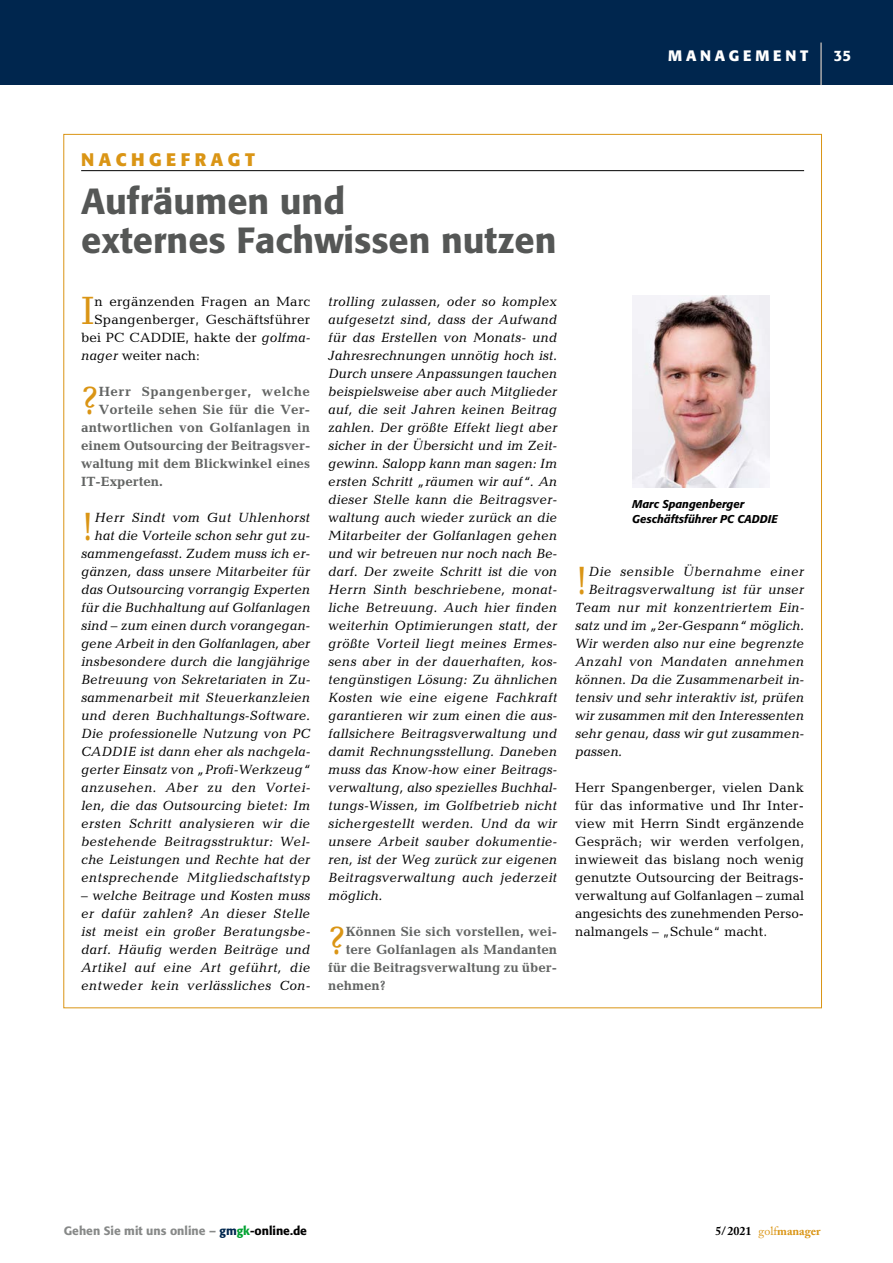
<style>
.page{position:relative;width:893px;height:1263px;background:#fff}
.page>*{position:absolute;margin:0;border:0;box-sizing:border-box;transform-origin:0 0}
.t1{font:39.9px "Candida";color:#da9515}
.t2{font:500 36px/39.3px "Formata";color:#555756}
.t3{font:700 18px "Formata";letter-spacing:.25em;color:#da9515}
.t4{font:700 15px "Formata";letter-spacing:.25em;color:#fff}
.t5{font:500 15px "Formata";color:#fff}
.t6{font:italic 13.5px/18px "Candida";letter-spacing:.005em;color:#000;text-align:justify}
.t7{font:13.5px/18px "Candida";letter-spacing:.005em;color:#000;text-align:justify}
.t8{font:700 13.5px "Candida";color:#626463}
.t9{font:italic 13.5px "Candida";letter-spacing:.025em;color:#000}
.t10{font:700 13.5px "Candida";letter-spacing:.035em;color:#626463}
.t11{font:500 12px "Formata";color:#878988}
.t12{font:700 12px "Adobe Caslon Pro";color:#da9515}
.t13{font:italic 500 11.25px/14.4px "Formata";color:#000}
.s1{font-style:italic}
.s2{color:#00264e}
.s3{color:#00a231}
.s4{color:#000}
.s5{font-weight:400}
</style>
<div class="page">
<div style="left:0;top:0;width:893px;height:85px;background:#00264e"></div>
<hr style="left:821px;top:43px;width:1px;height:42px;background:#fff">
<hr style="left:81px;top:170px;width:723px;height:1px;background:#000">
<img style="left:632px;top:296px;width:137px;height:191px">
<p class="t4" style="left:668px;top:46px;width:142px">MANAGEMENT</p>
<p class="t5" style="left:834px;top:46px;width:19px">35</p>
<h3 class="t3" style="left:81px;top:148px;width:175px">NACHGEFRAGT</h3>
<h2 class="t2" style="left:81px;top:181px;width:477px">Aufräumen und<br>externes Fachwissen nutzen</h2>
<h1 class="t1" style="left:81px;top:288px;width:15px">I</h1>
<p class="t7" style="left:94px;top:292px;width:217px">n ergänzenden Fragen an Marc</p>
<p class="t7" style="left:94px;top:310px;width:217px">Spangenberger, Geschäftsführer</p>
<p class="t7" style="left:81px;top:328px;width:231px">bei PC CADDIE, hakte der <span class="s1">golfma-</span></p>
<p class="t7" style="left:81px;top:346px;width:120px"><span class="s1">nager</span> weiter nach:</p>
<h1 class="t1" style="left:81px;top:378px;width:19px">?</h1>
<p class="t10" style="left:99px;top:384px;width:213px">Herr Spangenberger, welche</p>
<p class="t8" style="left:99px;top:402px;width:213px">Vorteile sehen Sie für die Ver-</p>
<p class="t8" style="left:81px;top:420px;width:230px">antwortlichen von Golfanlagen in</p>
<p class="t8" style="left:81px;top:438px;width:231px">einem Outsourcing der Beitragsver-</p>
<p class="t8" style="left:81px;top:456px;width:230px">waltung mit dem Blickwinkel eines</p>
<p class="t8" style="left:81px;top:474px;width:83px">IT-Experten.</p>
<h1 class="t1" style="left:81px;top:504px;width:15px">!</h1>
<p class="t6" style="left:81px;top:508px;width:231px;text-align:right">Herr Sindt vom Gut Uhlenhorst hat die Vorteile schon sehr gut zu&shy;sammengefasst. Zudem muss ich er&shy;gänzen, dass unsere Mitarbeiter für das Outsourcing vorrangig Experten für die Buchhaltung auf Golfanlagen sind – zum einen durch vorangegan&shy;gene Arbeit in den Golfanlagen, aber insbesondere durch die langjährige Betreuung von Sekretariaten in Zu&shy;sammenarbeit mit Steuerkanzleien und deren Buchhaltungs-Software.<br>Die professionelle Nutzung von PC CADDIE ist dann eher als nachgela&shy;gerter Einsatz von „Profi-Werkzeug“ anzusehen. Aber zu den Vortei&shy;len, die das Outsourcing bietet: Im ersten Schritt analysieren wir die bestehende Beitragsstruktur: Wel&shy;che Leistungen und Rechte hat der entsprechende Mitgliedschaftstyp</p>
<p class="t6" style="left:81px;top:886px;width:231px">– welche Beitrage und Kosten muss er dafür zahlen? An dieser Stelle ist meist ein großer Beratungsbe&shy;darf. Häufig werden Beiträge und Artikel auf eine Art geführt, die entweder kein verlässliches Con-</p>
<p class="t6" style="left:328px;top:292px;width:231px">trolling zulassen, oder so komplex aufgesetzt sind, dass der Aufwand für das Erstellen von Monats- und Jahresrechnungen unnötig hoch ist.<br>Durch unsere Anpassungen tauchen beispielsweise aber auch Mitglieder auf, die seit Jahren keinen Beitrag zahlen. Der größte Effekt liegt aber sicher in der Übersicht und im Zeit&shy;gewinn. Salopp kann man sagen: Im ersten Schritt „räumen wir auf“. An dieser Stelle kann die Beitragsver&shy;waltung auch wieder zurück an die Mitarbeiter der Golfanlagen gehen und wir betreuen nur noch nach Be&shy;darf. Der zweite Schritt ist die von Herrn Sinth beschriebene, monat&shy;liche Betreuung. Auch hier finden weiterhin Optimierungen statt, der größte Vorteil liegt meines Ermes&shy;sens aber in der dauerhaften, kos&shy;tengünstigen Lösung: Zu ähnlichen Kosten wie eine eigene Fachkraft garantieren wir zum einen die aus&shy;fallsichere Beitragsverwaltung und damit Rechnungsstellung. Daneben muss das Know-how einer Beitrags&shy;verwaltung, also spezielles Buchhal&shy;tungs-Wissen, im Golfbetrieb nicht sichergestellt werden. Und da wir unsere Arbeit sauber dokumentie&shy;ren, ist der Weg zurück zur eigenen Beitragsverwaltung auch jederzeit möglich.</p>
<h1 class="t1" style="left:328px;top:918px;width:19px">?</h1>
<p class="t8" style="left:346px;top:924px;width:213px">Können Sie sich vorstellen, wei-</p>
<p class="t8" style="left:346px;top:942px;width:213px">tere Golfanlagen als Mandanten</p>
<p class="t8" style="left:328px;top:960px;width:230px">für die Beitragsverwaltung zu über-</p>
<p class="t8" style="left:328px;top:978px;width:59px">nehmen?</p>
<p class="t13" style="left:632px;top:497px;width:147px">Marc Spangenberger<br>Geschäftsführer PC CADDIE</p>
<h1 class="t1" style="left:575px;top:558px;width:15px">!</h1>
<p class="t9" style="left:588px;top:564px;width:217px">Die sensible Übernahme einer</p>
<p class="t6" style="left:588px;top:580px;width:217px">Beitragsverwaltung ist für unser</p>
<p class="t6" style="left:575px;top:598px;width:231px">Team nur mit konzentriertem Ein-</p>
<p class="t6" style="left:575px;top:616px;width:231px">satz und im „2er-Gespann“ möglich.</p>
<p class="t6" style="left:575px;top:634px;width:230px">Wir werden also nur eine begrenzte</p>
<p class="t6" style="left:575px;top:652px;width:231px">Anzahl von Mandaten annehmen</p>
<p class="t6" style="left:575px;top:670px;width:230px">können. Da die Zusammenarbeit in-</p>
<p class="t6" style="left:575px;top:688px;width:230px">tensiv und sehr interaktiv ist, prüfen</p>
<p class="t6" style="left:575px;top:706px;width:230px">wir zusammen mit den Interessenten</p>
<p class="t6" style="left:575px;top:724px;width:230px">sehr genau, dass wir gut zusammen-</p>
<p class="t6" style="left:575px;top:742px;width:49px">passen.</p>
<p class="t7" style="left:575px;top:778px;width:231px">Herr Spangenberger, vielen Dank für das informative und Ihr Inter&shy;view mit Herrn Sindt ergänzende Gespräch; wir werden verfolgen, inwieweit das bislang noch wenig genutzte Outsourcing der Beitrags&shy;verwaltung auf Golfanlagen – zumal angesichts des zunehmenden Perso&shy;nalmangels – „Schule“ macht.</p>
<p class="t11" style="left:64px;top:1223px;width:245px">Gehen Sie mit uns online – <span class="s2">gm</span><span class="s3">gk</span><span class="s4">-online.de</span></p>
<p class="t12" style="left:715px;top:1224px;width:107px"><span class="s4">5/2021</span> <span class="s5">golf</span>manager</p>
</div>
